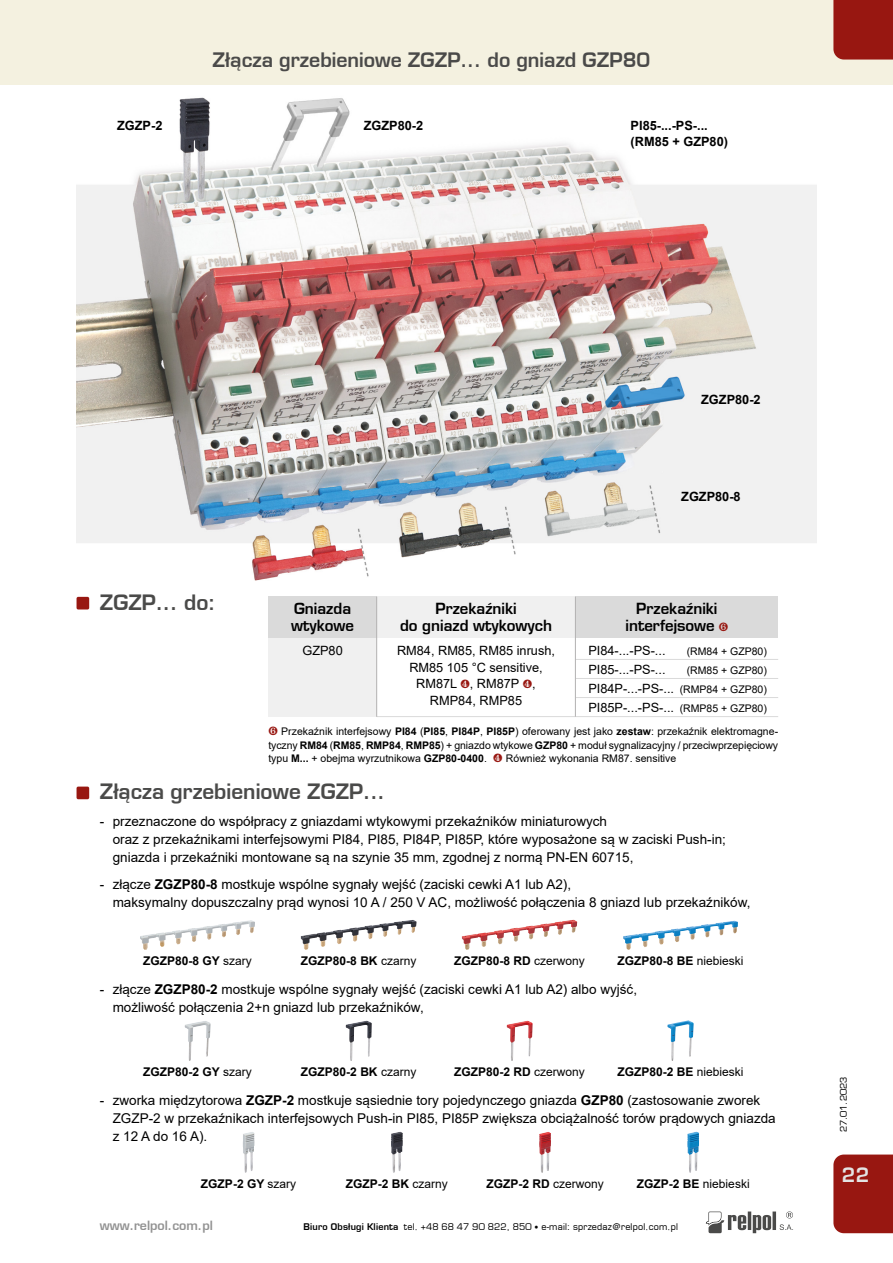
<style>
.page{position:relative;width:893px;height:1263px;background:#fff}
.page>*{position:absolute;margin:0;border:0;box-sizing:border-box;transform-origin:0 0}
.t1{font:700 20.7px "Euromode";color:#4a4a49}
.t2{font:700 19.5px "Euromode";color:#4a4a49}
.t3{font:700 19.5px "Euromode";color:#e3e3e3}
.t4{font:700 15px/17px "Euromode";color:#000;text-align:center}
.t5{font:13.5px/18px "Arial";color:#000}
.t6{font:12.75px/17px "Arial";color:#000;text-align:center}
.t7{font:700 12.75px/17px "Arial";color:#000}
.t8{font:700 12.45px "Euromode";color:#929292}
.t9{font:700 12px "Arial";color:#000}
.t10{font:12px "Arial";color:#000}
.t11{font:10.5px/13.5px "Arial";color:#000;text-align:justify}
.t12{font:9px "Euromode";letter-spacing:.02em;color:#000}
.s1{color:#981711}
.s2{font-size:10.5px}
.s3{font-weight:700}
.s4{font-weight:400}
.s5{font-size:7.5px}
</style>
<div class="page">
<div style="left:0;top:0;width:893px;height:85px;background:#f4f1e0"></div>
<div style="left:833px;top:1154px;width:60px;height:79px;background:#981711"></div>
<div style="left:833px;top:0;width:60px;height:60px;background:#981711"></div>
<div style="left:77px;top:597px;width:12px;height:12px;background:#981711;border-radius:2px"></div>
<div style="left:268px;top:637px;width:108px;height:80px;background:#f0f0f0"></div>
<div style="left:376px;top:597px;width:199px;height:41px;background:#f0f0f0"></div>
<div style="left:575px;top:597px;width:203px;height:41px;background:#dadada"></div>
<div style="left:268px;top:597px;width:108px;height:41px;background:#dadada"></div>
<hr style="left:377px;top:716px;width:198px;height:1px;background:#dadada">
<hr style="left:576px;top:659px;width:202px;height:1px;background:#dadada">
<hr style="left:576px;top:678px;width:202px;height:1px;background:#dadada">
<hr style="left:576px;top:697px;width:202px;height:1px;background:#dadada">
<hr style="left:576px;top:716px;width:202px;height:1px;background:#dadada">
<hr style="left:575px;top:597px;width:1px;height:120px;background:#b3b2b2">
<hr style="left:376px;top:597px;width:1px;height:120px;background:#b3b2b2">
<img style="left:77px;top:97px;width:739px;height:484px">
<div style="left:77px;top:786px;width:12px;height:13px;background:#981711;border-radius:2px"></div>
<img style="left:667px;top:1020px;width:27px;height:41px">
<img style="left:346px;top:1020px;width:26px;height:41px">
<img style="left:184px;top:1021px;width:27px;height:40px">
<img style="left:507px;top:1020px;width:26px;height:41px">
<img style="left:623px;top:920px;width:111px;height:30px">
<img style="left:301px;top:920px;width:106px;height:30px">
<img style="left:140px;top:920px;width:111px;height:30px">
<img style="left:462px;top:920px;width:105px;height:30px">
<img style="left:687px;top:1131px;width:12px;height:42px">
<img style="left:391px;top:1132px;width:12px;height:41px">
<img style="left:243px;top:1132px;width:11px;height:41px">
<img style="left:539px;top:1132px;width:12px;height:41px">
<svg style="left:706px;top:1211px;width:87px;height:22px"></svg>
<h2 class="t2" style="left:213px;top:48px;width:439px">Złącza grzebieniowe ZGZP... do gniazd GZP80</h2>
<p class="t7" style="left:117px;top:117px;width:47px">ZGZP-2</p>
<p class="t7" style="left:364px;top:117px;width:61px">ZGZP80-2</p>
<p class="t7" style="left:631px;top:117px;width:99px">PI85-...-PS-... (RM85 + GZP80)</p>
<p class="t7" style="left:701px;top:391px;width:61px">ZGZP80-2</p>
<h1 class="t1" style="left:100px;top:589px;width:117px">ZGZP... do:</h1>
<p class="t4" style="left:291px;top:600px;width:64px;text-align:left">Gniazda wtykowe</p>
<p class="t6" style="left:302px;top:641px;width:42px">GZP80</p>
<p class="t7" style="left:681px;top:488px;width:61px">ZGZP80-8</p>
<p class="t4" style="left:400px;top:600px;width:154px">Przekaźniki<br>do gniazd wtykowych</p>
<p class="t6" style="left:397px;top:641px;width:159px">RM84, RM85, RM85 inrush,<br>RM85 105 °C sensitive,<br>RM87L <span class="s1">❹</span>, RM87P <span class="s1">❹</span>,<br>RMP84, RMP85</p>
<p class="t4" style="left:625px;top:600px;width:104px">Przekaźniki interfejsowe <span class="s1">❻</span></p>
<p class="t6" style="left:588px;top:641px;width:79px">PI84-...-PS-...</p>
<p class="t11" style="left:687px;top:644px;width:82px">(RM84 + GZP80)</p>
<p class="t6" style="left:588px;top:661px;width:79px">PI85-...-PS-...</p>
<p class="t11" style="left:687px;top:663px;width:82px">(RM85 + GZP80)</p>
<p class="t6" style="left:588px;top:679px;width:180px;line-height:19px;text-align:left">PI84P-...-PS-... <span class="s2">(RMP84 + GZP80)<br></span>PI85P-...-PS-... <span class="s2">(RMP85 + GZP80)</span></p>
<p class="t11" style="left:268px;top:725px;width:511px"><span class="s1">❻</span> Przekaźnik interfejsowy <span class="s3">PI84</span> (<span class="s3">PI85</span>, <span class="s3">PI84P</span>, <span class="s3">PI85P</span>) oferowany jest jako <span class="s3">zestaw</span>: przekaźnik elektromagne&shy;tyczny <span class="s3">RM84</span> (<span class="s3">RM85</span>, <span class="s3">RMP84</span>, <span class="s3">RMP85</span>) + gniazdo wtykowe <span class="s3">GZP80</span> + moduł sygnalizacyjny / przeciwprzepięciowy typu <span class="s3">M...</span> + obejma wyrzutnikowa <span class="s3">GZP80-0400</span>. <span class="s1">❹</span> Również wykonania RM87. sensitive</p>
<h1 class="t1" style="left:100px;top:779px;width:287px">Złącza grzebieniowe ZGZP...</h1>
<p class="t5" style="left:113px;top:812px;width:615px;text-indent:-13px">- przeznaczone do współpracy z gniazdami wtykowymi przekaźników miniaturowych<br>oraz z przekaźnikami interfejsowymi PI84, PI85, PI84P, PI85P, które wyposażone są w zaciski Push-in; gniazda i przekaźniki montowane są na szynie 35 mm, zgodnej z normą PN-EN 60715,</p>
<p class="t5" style="left:113px;top:875px;width:639px;text-indent:-13px">- złącze <span class="s3">ZGZP80-8</span> mostkuje wspólne sygnały wejść (zaciski cewki A1 lub A2),<br>maksymalny dopuszczalny prąd wynosi 10 A / 250 V AC, możliwość połączenia 8 gniazd lub przekaźników,</p>
<p class="t9" style="left:143px;top:952px;width:110px">ZGZP80-8 GY <span class="s4">szary</span></p>
<p class="t9" style="left:301px;top:952px;width:117px">ZGZP80-8 BK <span class="s4">czarny</span></p>
<p class="t9" style="left:454px;top:952px;width:132px">ZGZP80-8 RD <span class="s4">czerwony</span></p>
<p class="t9" style="left:617px;top:952px;width:128px">ZGZP80-8 BE <span class="s4">niebieski</span></p>
<p class="t5" style="left:113px;top:980px;width:526px;text-indent:-13px">- złącze <span class="s3">ZGZP80-2</span> mostkuje wspólne sygnały wejść (zaciski cewki A1 lub A2) albo wyjść, możliwość połączenia 2+n gniazd lub przekaźników,</p>
<p class="t9" style="left:143px;top:1063px;width:110px">ZGZP80-2 GY <span class="s4">szary</span></p>
<p class="t9" style="left:301px;top:1063px;width:117px">ZGZP80-2 BK <span class="s4">czarny</span></p>
<p class="t9" style="left:454px;top:1063px;width:132px">ZGZP80-2 RD <span class="s4">czerwony</span></p>
<p class="t9" style="left:617px;top:1063px;width:128px">ZGZP80-2 BE <span class="s4">niebieski</span></p>
<p class="t5" style="left:113px;top:1091px;width:665px;text-indent:-13px">- zworka międzytorowa <span class="s3">ZGZP-2</span> mostkuje sąsiednie tory pojedynczego gniazda <span class="s3">GZP80</span> (zastosowanie zworek<br>ZGZP-2 w przekaźnikach interfejsowych Push-in PI85, PI85P zwiększa obciążalność torów prądowych gniazda z 12 A do 16 A).</p>
<p class="t9" style="left:201px;top:1175px;width:97px">ZGZP-2 GY <span class="s4">szary</span></p>
<p class="t9" style="left:346px;top:1175px;width:104px">ZGZP-2 BK <span class="s4">czarny</span></p>
<p class="t9" style="left:486px;top:1175px;width:119px">ZGZP-2 RD <span class="s4">czerwony</span></p>
<p class="t10" style="left:637px;top:1175px;width:114px"><span class="s3">ZGZP-2 BE</span> niebieski</p>
<p class="t8" style="left:100px;top:1218px;width:114px">www.relpol.com.pl</p>
<p class="t12" style="left:304px;top:1221px;width:376px"><span class="s3">Biuro Obsługi Klienta</span> tel. +48 68 47 90 822, 850 <span class="s5">•</span> e-mail: sprzedaz@relpol.com.pl</p>
<p class="t12" style="left:838px;top:1132px;width:57px;rotate:-90deg">27.01.2023</p>
<h2 class="t3" style="left:842px;top:1163px;width:29px">22</h2>
</div>
